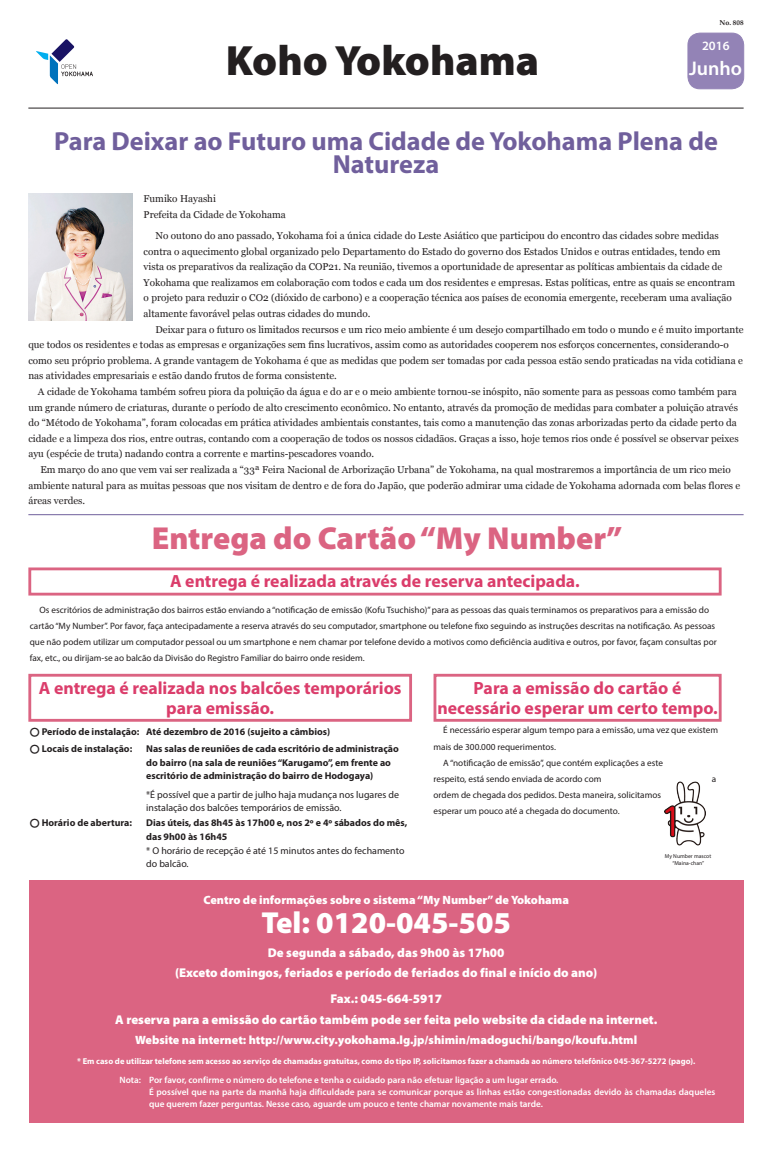
<style>
.page{position:relative;width:772px;height:1151px;background:#fff}
.page>*{position:absolute;margin:0;border:0;box-sizing:border-box;transform-origin:0 0}
.t1{font:900 42.5px "Myriad Pro";color:#231f20}
.t2{font:900 31.9px "Myriad Pro";color:#db6482}
.t3{font:900 30.5px "Myriad Pro";color:#fff}
.t4{font:700 26.2px/22.7px "Myriad Pro";color:#705f9c;text-align:center}
.t5{font:600 19.8px "Myriad Pro";color:#fff}
.t6{font:700 17.7px/19.8px "Myriad Pro";color:#db3d6b;text-align:center}
.t7{font:900 12.8px "Myriad Pro";color:#fff}
.t8{font:600 12.8px "Myriad Pro";color:#fff}
.t9{font:900 12px "Myriad Pro";color:#fff}
.t10{font:9.9px/15.6px "Georgia";color:#231f20}
.t11{font:700 9.9px/13.5px "Myriad Pro";color:#231f20}
.t12{font:9.9px/12.8px "Myriad Pro";color:#231f20}
.t13{font:9.2px/16.1px "Myriad Pro";color:#231f20}
.t14{font:600 9.2px/12px "Myriad Pro";color:#fff}
.t15{font:700 8.5px "Myriad Pro";color:#fff}
.t16{font:700 7.1px "Palatino";color:#231f20}
.t17{font:5.7px/7.1px "Myriad Pro";color:#231f20;text-align:center}
.s1{font-family:"Koz Go Pro"}
</style>
<div class="page">
<img style="left:28px;top:194px;width:104px;height:127px">
<hr style="left:28px;top:108px;width:715px;height:1px;background:#231f20">
<svg style="left:36px;top:39px;width:57px;height:45px"></svg>
<div style="left:687px;top:33px;width:56px;height:56px;background:#9383b6;border-radius:12px"></div>
<div style="left:687px;top:33px;width:56px;height:56px;border:1px solid #9383b6;border-radius:12px"></div>
<hr style="left:28px;top:514px;width:715px;height:1px;background:#705f9c">
<div style="left:29px;top:880px;width:714px;height:242px;background:#db6482"></div>
<img style="left:664px;top:782px;width:40px;height:64px">
<div style="left:28px;top:567px;width:693px;height:28px;border:3px solid #db6482"></div>
<div style="left:28px;top:674px;width:384px;height:48px;border:3px solid #db6482"></div>
<div style="left:433px;top:674px;width:288px;height:48px;border:3px solid #db6482"></div>
<p class="t16" style="left:719px;top:17px;width:26px">No. 808</p>
<p class="t1" style="left:226px;top:33px;width:315px">Koho Yokohama</p>
<p class="t8" style="left:701px;top:38px;width:29px">2016</p>
<p class="t5" style="left:688px;top:56px;width:54px">Junho</p>
<p class="t4" style="left:54px;top:129px;width:664px">Para Deixar ao Futuro uma Cidade de Yokohama Plena de<br>Natureza</p>
<p class="t10" style="left:143px;top:191px;width:74px">Fumiko Hayashi</p>
<p class="t10" style="left:143px;top:206px;width:144px">Prefeita da Cidade de Yokohama</p>
<p class="t10" style="left:143px;top:227px;width:592px;text-indent:12px">No outono do ano passado, Yokohama foi a única cidade do Leste Asiático que participou do encontro das cidades sobre medidas contra o aquecimento global organizado pelo Departamento do Estado do governo dos Estados Unidos e outras entidades, tendo em vista os preparativos da realização da COP21. Na reunião, tivemos a oportunidade de apresentar as políticas ambientais da cidade de Yokohama que realizamos em colaboração com todos e cada um dos residentes e empresas. Estas políticas, entre as quais se encontram o projeto para reduzir o CO2 (dióxido de carbono) e a cooperação técnica aos países de economia emergente, receberam uma avaliação altamente favorável pelas outras cidades do mundo.</p>
<p class="t10" style="left:28px;top:321px;width:716px;text-indent:127px">Deixar para o futuro os limitados recursos e um rico meio ambiente é um desejo compartilhado em todo o mundo e é muito importante que todos os residentes e todas as empresas e organizações sem fins lucrativos, assim como as autoridades cooperem nos esforços concernentes, considerando-o como seu próprio problema. A grande vantagem de Yokohama é que as medidas que podem ser tomadas por cada pessoa estão sendo praticadas na vida cotidiana e nas atividades empresariais e estão dando frutos de forma consistente.</p>
<p class="t10" style="left:28px;top:383px;width:711px;text-indent:10px">A cidade de Yokohama também sofreu piora da poluição da água e do ar e o meio ambiente tornou-se inóspito, não somente para as pessoas como também para um grande número de criaturas, durante o período de alto crescimento econômico. No entanto, através da promoção de medidas para combater a poluição através do “Método de Yokohama”, foram colocadas em prática atividades ambientais constantes, tais como a manutenção das zonas arborizadas perto da cidade perto da cidade e a limpeza dos rios, entre outras, contando com a cooperação de todos os nossos cidadãos. Graças a isso, hoje temos rios onde é possível se observar peixes ayu (espécie de truta) nadando contra a corrente e martins-pescadores voando.</p>
<p class="t10" style="left:28px;top:461px;width:713px;text-indent:12px">Em março do ano que vem vai ser realizada a “33ª Feira Nacional de Arborização Urbana” de Yokohama, na qual mostraremos a importância de um rico meio ambiente natural para as muitas pessoas que nos visitam de dentro e de fora do Japão, que poderão admirar uma cidade de Yokohama adornada com belas flores e áreas verdes.</p>
<p class="t2" style="left:152px;top:517px;width:472px">Entrega do Cartão “My Number”</p>
<p class="t6" style="left:170px;top:571px;width:411px">A entrega é realizada através de reserva antecipada.</p>
<p class="t13" style="left:30px;top:601px;width:688px;text-indent:10px">Os escritórios de administração dos bairros estão enviando a “notificação de emissão (Kofu Tsuchisho)” para as pessoas das quais terminamos os preparativos para a emissão do cartão “My Number”. Por favor, faça antecipadamente a reserva através do seu computador, smartphone ou telefone fixo seguindo as instruções descritas na notificação. As pessoas que não podem utilizar um computador pessoal ou um smartphone e nem chamar por telefone devido a motivos como deficiência auditiva e outros, por favor, façam consultas por fax, etc., ou dirijam-se ao balcão da Divisão do Registro Familiar do bairro onde residem.</p>
<p class="t6" style="left:39px;top:677px;width:364px">A entrega é realizada nos balcões temporários para emissão.</p>
<p class="t6" style="left:437px;top:677px;width:281px">Para a emissão do cartão é necessário esperar um certo tempo.</p>
<p class="t13" style="left:433px;top:722px;width:286px;text-indent:10px">É necessário esperar algum tempo para a emissão, uma vez que existem mais de 300.000 requerimentos.</p>
<p class="t13" style="left:433px;top:754px;width:231px;text-indent:10px">A “notificação de emissão”, que contém explicações a este respeito, está sendo enviada de acordo com</p>
<p class="t11" style="left:30px;top:725px;width:111px"><span class="s1">〇</span> Período de instalação:</p>
<p class="t11" style="left:146px;top:725px;width:185px">Até dezembro de 2016 (sujeito a câmbios)</p>
<p class="t11" style="left:30px;top:742px;width:104px"><span class="s1">〇</span> Locais de instalação:</p>
<p class="t11" style="left:146px;top:742px;width:254px">Nas salas de reuniões de cada escritório de administração do bairro (na sala de reuniões “Karugamo”, em frente ao escritório de administração do bairro de Hodogaya)</p>
<p class="t12" style="left:146px;top:788px;width:254px">*É possível que a partir de julho haja mudança nos lugares de instalação dos balcões temporários de emissão.</p>
<p class="t11" style="left:30px;top:816px;width:104px"><span class="s1">〇</span> Horário de abertura:</p>
<p class="t11" style="left:146px;top:816px;width:262px">Dias úteis, das 8h45 às 17h00 e, nos 2º e 4º sábados do mês, das 9h00 às 16h45</p>
<p class="t12" style="left:146px;top:844px;width:259px;line-height:13.5px">* O horário de recepção é até 15 minutos antes do fechamento do balcão.</p>
<p class="t17" style="left:664px;top:852px;width:48px">My Number mascot “Maina-chan”</p>
<p class="t13" style="left:711px;top:770px;width:6px">a</p>
<p class="t13" style="left:433px;top:787px;width:229px">ordem de chegada dos pedidos. Desta maneira, solicitamos esperar um pouco até a chegada do documento.</p>
<p class="t9" style="left:203px;top:892px;width:367px">Centro de informações sobre o sistema “My Number” de Yokohama</p>
<p class="t3" style="left:261px;top:902px;width:251px">Tel: 0120-045-505</p>
<p class="t7" style="left:268px;top:944px;width:238px">De segunda a sábado, das 9h00 às 17h00</p>
<p class="t7" style="left:175px;top:964px;width:423px">(Exceto domingos, feriados e período de feriados do final e início do ano)</p>
<p class="t7" style="left:330px;top:990px;width:113px">Fax.: 045-664-5917</p>
<p class="t7" style="left:115px;top:1011px;width:543px">A reserva para a emissão do cartão também pode ser feita pelo website da cidade na internet.</p>
<p class="t9" style="left:135px;top:1032px;width:503px">Website na internet: http://www.city.yokohama.lg.jp/shimin/madoguchi/bango/koufu.html</p>
<p class="t15" style="left:77px;top:1055px;width:619px">* Em caso de utilizar telefone sem acesso ao serviço de chamadas gratuitas, como do tipo IP, solicitamos fazer a chamada ao número telefônico 045-367-5272 (pago).</p>
<p class="t14" style="left:119px;top:1073px;width:440px">Nota: Por favor, confirme o número do telefone e tenha o cuidado para não efetuar ligação a um lugar errado.</p>
<p class="t14" style="left:149px;top:1085px;width:567px">É possível que na parte da manhã haja dificuldade para se comunicar porque as linhas estão congestionadas devido às chamadas daqueles que querem fazer perguntas. Nesse caso, aguarde um pouco e tente chamar novamente mais tarde.</p>
</div>
